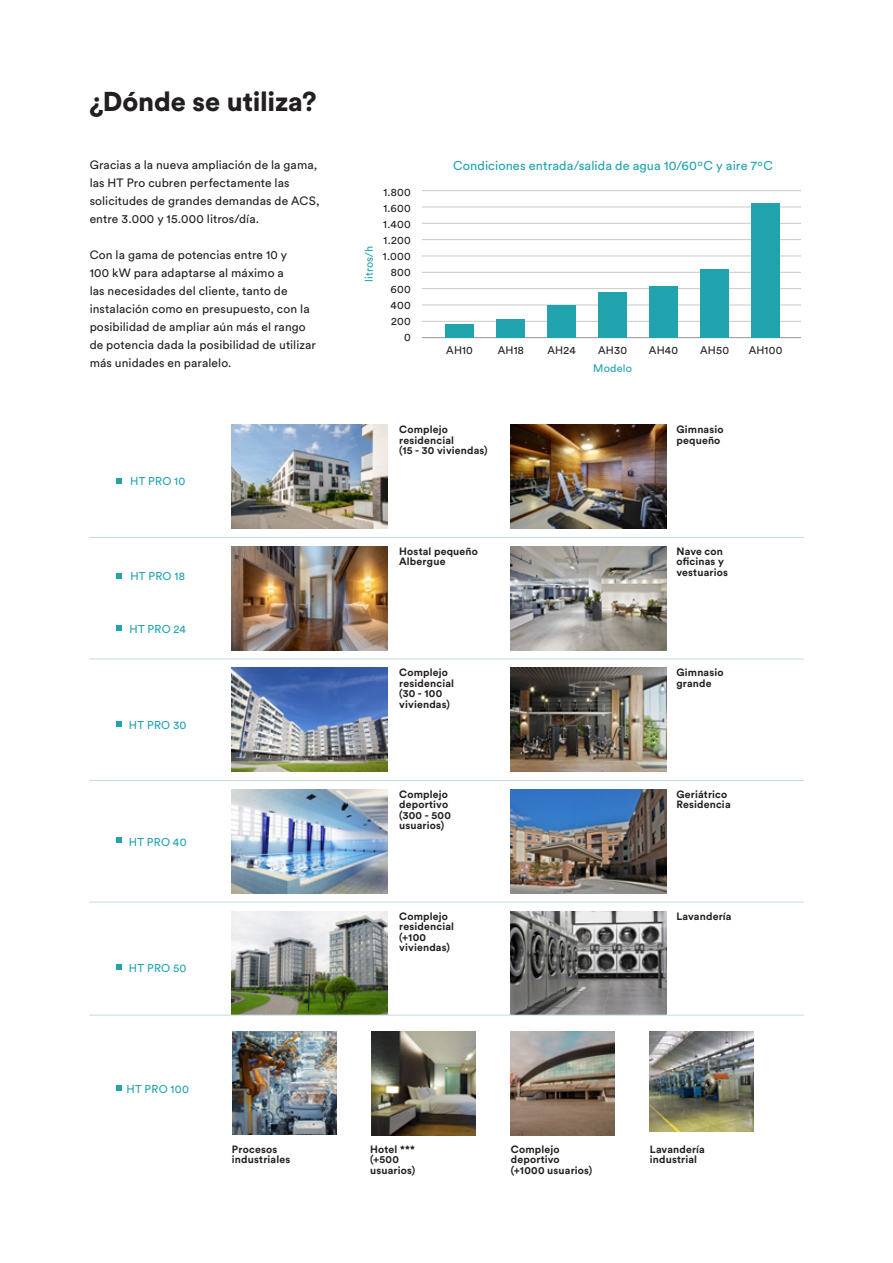
<style>
.page{position:relative;width:893px;height:1263px;background:#fff}
.page>*{position:absolute;margin:0;border:0;box-sizing:border-box;transform-origin:0 0}
.t1{font:900 27px "Circular Std";letter-spacing:-.005em;color:#231f20}
.t2{font:12.75px "Circular Std";letter-spacing:.005em;color:#21a3ae}
.t3{font:12px/18px "Circular Std";letter-spacing:.01em;color:#231f20}
.t4{font:11.25px "Circular Std";letter-spacing:.025em;color:#21a3ae}
.t5{font:10.95px/16.2px "Circular Std";letter-spacing:.025em;color:#231f20;text-align:right}
.t6{font:10.95px "Circular Std";letter-spacing:.015em;color:#21a3ae}
.t7{font:700 10.5px/10.5px "Circular Std";letter-spacing:.015em;color:#231f20}
</style>
<div class="page">
<hr style="left:422px;top:337px;width:379px;height:1px;background:#939598">
<hr style="left:422px;top:321px;width:379px;height:1px;background:#c7c8ca">
<hr style="left:422px;top:288px;width:379px;height:1px;background:#c7c8ca">
<hr style="left:422px;top:239px;width:379px;height:1px;background:#c7c8ca">
<hr style="left:422px;top:207px;width:379px;height:1px;background:#c7c8ca">
<hr style="left:422px;top:304px;width:379px;height:1px;background:#c7c8ca">
<hr style="left:422px;top:255px;width:379px;height:1px;background:#c7c8ca">
<hr style="left:422px;top:272px;width:379px;height:1px;background:#c7c8ca">
<hr style="left:422px;top:223px;width:379px;height:1px;background:#c7c8ca">
<hr style="left:422px;top:190px;width:379px;height:1px;background:#c7c8ca">
<div style="left:445px;top:324px;width:29px;height:14px;background:#21a3ae"></div>
<div style="left:496px;top:319px;width:29px;height:19px;background:#21a3ae"></div>
<div style="left:547px;top:305px;width:29px;height:33px;background:#21a3ae"></div>
<div style="left:598px;top:292px;width:29px;height:46px;background:#21a3ae"></div>
<div style="left:649px;top:286px;width:29px;height:52px;background:#21a3ae"></div>
<div style="left:700px;top:269px;width:29px;height:69px;background:#21a3ae"></div>
<div style="left:751px;top:203px;width:29px;height:135px;background:#21a3ae"></div>
<img style="left:232px;top:425px;width:155px;height:103px">
<img style="left:511px;top:425px;width:155px;height:103px">
<img style="left:232px;top:668px;width:155px;height:104px">
<img style="left:511px;top:668px;width:155px;height:104px">
<img style="left:232px;top:911px;width:155px;height:104px">
<img style="left:511px;top:911px;width:155px;height:104px">
<img style="left:232px;top:546px;width:155px;height:104px">
<img style="left:511px;top:546px;width:155px;height:104px">
<img style="left:232px;top:789px;width:155px;height:104px">
<img style="left:511px;top:789px;width:155px;height:104px">
<img style="left:233px;top:1032px;width:103px;height:102px">
<img style="left:511px;top:1032px;width:104px;height:103px">
<img style="left:372px;top:1032px;width:103px;height:103px">
<img style="left:650px;top:1032px;width:104px;height:100px">
<hr style="left:89px;top:537px;width:715px;height:1px;background:#bfdce1">
<hr style="left:89px;top:659px;width:715px;height:1px;background:#bfdce1">
<hr style="left:89px;top:780px;width:715px;height:1px;background:#bfdce1">
<hr style="left:89px;top:902px;width:715px;height:1px;background:#bfdce1">
<hr style="left:89px;top:1015px;width:715px;height:1px;background:#bfdce1">
<svg style="left:117px;top:1085px;width:5px;height:6px"></svg>
<svg style="left:117px;top:964px;width:5px;height:6px"></svg>
<svg style="left:117px;top:837px;width:5px;height:6px"></svg>
<svg style="left:117px;top:721px;width:5px;height:6px"></svg>
<svg style="left:117px;top:625px;width:5px;height:6px"></svg>
<svg style="left:117px;top:573px;width:5px;height:6px"></svg>
<svg style="left:117px;top:478px;width:5px;height:6px"></svg>
<h1 class="t1" style="left:90px;top:84px;width:228px">¿Dónde se utiliza?</h1>
<p class="t3" style="left:90px;top:156px;width:231px">Gracias a la nueva ampliación de la gama, las HT Pro cubren perfectamente las solicitudes de grandes demandas de ACS, entre 3.000 y 15.000 litros/día.</p>
<p class="t3" style="left:90px;top:246px;width:228px">Con la gama de potencias entre 10 y<br>100 kW para adaptarse al máximo a<br>las necesidades del cliente, tanto de instalación como en presupuesto, con la posibilidad de ampliar aún más el rango de potencia dada la posibilidad de utilizar más unidades en paralelo.</p>
<p class="t4" style="left:130px;top:474px;width:57px">HT PRO 10</p>
<p class="t4" style="left:130px;top:570px;width:56px">HT PRO 18</p>
<p class="t4" style="left:129px;top:622px;width:58px">HT PRO 24</p>
<p class="t4" style="left:129px;top:718px;width:59px">HT PRO 30</p>
<p class="t4" style="left:129px;top:835px;width:59px">HT PRO 40</p>
<p class="t4" style="left:129px;top:961px;width:59px">HT PRO 50</p>
<p class="t4" style="left:126px;top:1082px;width:64px">HT PRO 100</p>
<p class="t7" style="left:232px;top:1143px;width:60px">Procesos industriales</p>
<p class="t6" style="left:362px;top:282px;width:38px;rotate:-90deg">litros/h</p>
<p class="t5" style="left:383px;top:184px;width:29px">1.800<br>1.600<br>1.400<br>1.200<br>1.000<br>800<br>600<br>400<br>200<br>0</p>
<p class="t2" style="left:453px;top:158px;width:321px">Condiciones entrada/salida de agua 10/60ºC y aire 7ºC</p>
<p class="t5" style="left:446px;top:342px;width:28px">AH10</p>
<p class="t5" style="left:498px;top:342px;width:28px">AH18</p>
<p class="t5" style="left:547px;top:342px;width:30px">AH24</p>
<p class="t5" style="left:598px;top:342px;width:30px">AH30</p>
<p class="t5" style="left:649px;top:342px;width:31px">AH40</p>
<p class="t5" style="left:700px;top:342px;width:30px">AH50</p>
<p class="t5" style="left:749px;top:342px;width:35px">AH100</p>
<p class="t6" style="left:593px;top:361px;width:40px">Modelo</p>
<p class="t7" style="left:399px;top:424px;width:90px">Complejo residencial<br>(15 - 30 viviendas)</p>
<p class="t7" style="left:676px;top:424px;width:49px">Gimnasio pequeño</p>
<p class="t7" style="left:399px;top:546px;width:80px">Hostal pequeño<br>Albergue</p>
<p class="t7" style="left:676px;top:546px;width:53px">Nave con oficinas y vestuarios</p>
<p class="t7" style="left:399px;top:667px;width:56px">Complejo residencial (30 - 100 viviendas)</p>
<p class="t7" style="left:399px;top:789px;width:53px">Complejo deportivo (300 - 500 usuarios)</p>
<p class="t7" style="left:399px;top:910px;width:56px">Complejo residencial (+100 viviendas)</p>
<p class="t7" style="left:676px;top:667px;width:49px">Gimnasio grande</p>
<p class="t7" style="left:676px;top:789px;width:56px">Geriátrico<br>Residencia</p>
<p class="t7" style="left:676px;top:910px;width:57px">Lavandería</p>
<p class="t7" style="left:370px;top:1143px;width:47px">Hotel *** (+500 usuarios)</p>
<p class="t7" style="left:511px;top:1143px;width:83px">Complejo deportivo (+1000 usuarios)</p>
<p class="t7" style="left:650px;top:1143px;width:57px">Lavandería industrial</p>
</div>
